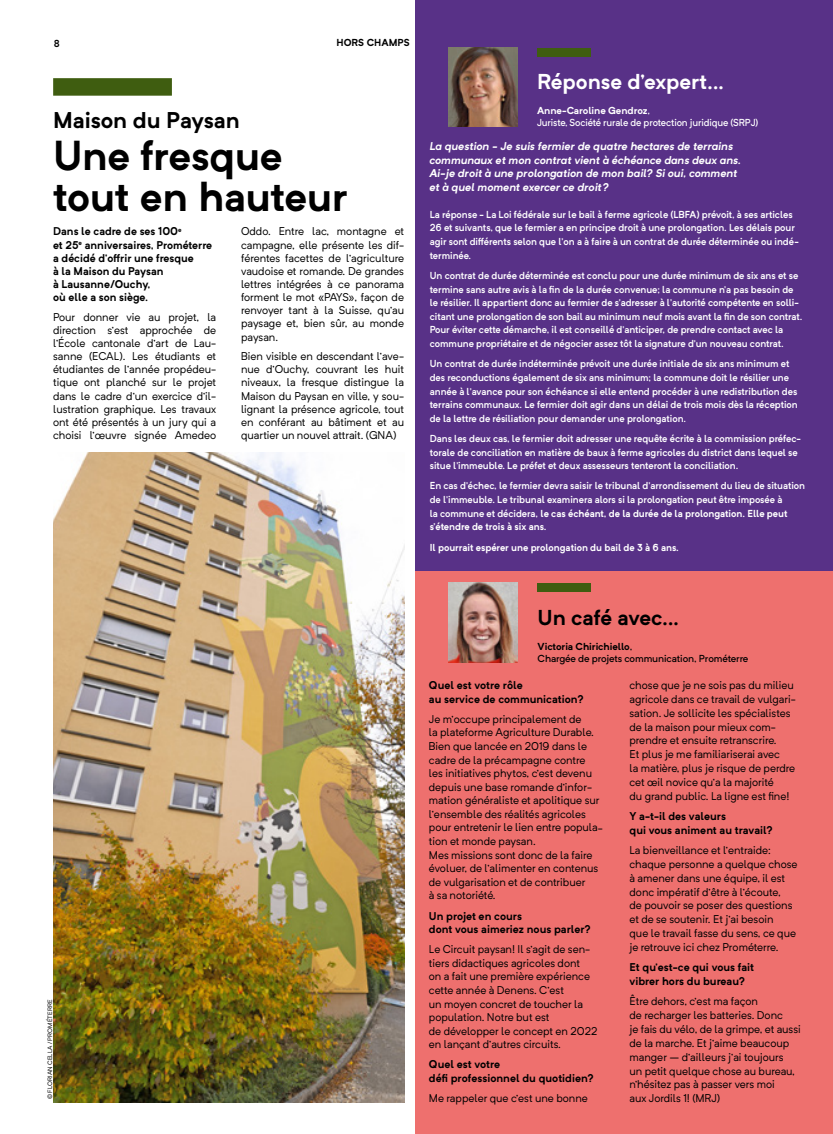
<style>
.page{position:relative;width:833px;height:1134px;background:#fff}
.page>*{position:absolute;margin:0;border:0;box-sizing:border-box;transform-origin:0 0}
.t1{font:700 41.25px/41.2px "Neutrif Pro";letter-spacing:-.01em;color:#000}
.t2{font:700 22.5px "Neutrif Pro";letter-spacing:-.005em;color:#000}
.t3{font:700 21.25px "Neutrif Pro";letter-spacing:-.005em;color:#fff}
.t4{font:700 21.25px "Neutrif Pro";letter-spacing:-.01em;color:#000}
.t5{font:11.12px/13.1px "Neutrif Pro";color:#000}
.t6{font:700 11.12px/13.1px "Neutrif Pro";color:#000}
.t7{font:italic 700 11.12px/13.6px "Neutrif Pro";color:#fff}
.t8{font:600 10px/13.6px "Neutrif Pro";letter-spacing:-.005em;color:#fff;scale:.96 1}
.t9{font:500 10px/12px "Neutrif Pro";letter-spacing:-.01em;color:#fff}
.t10{font:500 10px/12px "Neutrif Pro";letter-spacing:-.01em;color:#000}
.t11{font:700 10px "Neutrif Pro";letter-spacing:-.005em;color:#fff;scale:.96 1}
.t12{font:700 10px "Neutrif Pro";color:#000}
.t13{font:6.25px "Neutrif Pro";letter-spacing:.02em;color:#000}
.s1{font-weight:700}
</style>
<div class="page">
<div style="left:415px;top:564px;width:418px;height:570px;background:#ee706e"></div>
<div style="left:537px;top:583px;width:54px;height:9px;background:#3f5d10"></div>
<img style="left:448px;top:583px;width:69px;height:79px">
<div style="left:415px;top:0;width:418px;height:570px;background:#583187"></div>
<div style="left:537px;top:48px;width:53px;height:8px;background:#3f5d10"></div>
<img style="left:448px;top:48px;width:69px;height:79px">
<img style="left:53px;top:452px;width:351px;height:650px">
<div style="left:53px;top:78px;width:119px;height:18px;background:#3f5d10"></div>
<p class="t12" style="left:54px;top:37px;width:8px">8</p>
<p class="t12" style="left:336px;top:36px;width:75px">HORS CHAMPS</p>
<h2 class="t2" style="left:53px;top:105px;width:188px">Maison du Paysan</h2>
<h1 class="t1" style="left:53px;top:133px;width:296px">Une fresque tout en hauteur</h1>
<p class="t6" style="left:53px;top:225px;width:160px">Dans le cadre de ses 100<sup>e<br></sup>et 25<sup>e</sup> anniversaires, Prométerre a décidé d’offrir une fresque<br>à la Maison du Paysan<br>à Lausanne/Ouchy,<br>où elle a son siège.</p>
<p class="t5" style="left:53px;top:310px;width:165px;text-align:justify">Pour donner vie au projet, la direction s’est approchée de l’École cantonale d’art de Lau&shy;sanne (ECAL). Les étudiants et étudiantes de l’année propédeu&shy;tique ont planché sur le projet dans le cadre d’un exercice d’il&shy;lustration graphique. Les travaux ont été présentés à un jury qui a choisi l’œuvre signée Amedeo</p>
<p class="t5" style="left:241px;top:225px;width:165px;text-align:justify">Oddo. Entre lac, montagne et campagne, elle présente les dif&shy;férentes facettes de l’agriculture vaudoise et romande. De grandes lettres intégrées à ce panorama forment le mot «PAYS», façon de renvoyer tant à la Suisse, qu’au paysage et, bien sûr, au monde paysan.</p>
<p class="t5" style="left:241px;top:350px;width:165px;text-align:justify">Bien visible en descendant l’ave&shy;nue d’Ouchy, couvrant les huit niveaux, la fresque distingue la Maison du Paysan en ville, y sou&shy;lignant la présence agricole, tout en conférant au bâtiment et au quartier un nouvel attrait. (GNA)</p>
<h3 class="t3" style="left:537px;top:67px;width:189px">Réponse d’expert...</h3>
<p class="t9" style="left:537px;top:104px;width:223px"><span class="s1">Anne-Caroline Gendroz</span>,<br>Juriste, Société rurale de protection juridique (SRPJ)</p>
<p class="t7" style="left:430px;top:139px;width:312px">La question - Je suis fermier de quatre hectares de terrains communaux et mon contrat vient à échéance dans deux ans.<br>Ai-je droit à une prolongation de mon bail? Si oui, comment et à quel moment exercer ce droit?</p>
<p class="t8" style="left:430px;top:207px;width:386px">La réponse - La Loi fédérale sur le bail à ferme agricole (LBFA) prévoit, à ses articles 26 et suivants, que le fermier a en principe droit à une prolongation. Les délais pour agir sont différents selon que l’on a à faire à un contrat de durée déterminée ou indé&shy;terminée.</p>
<p class="t8" style="left:430px;top:268px;width:390px">Un contrat de durée déterminée est conclu pour une durée minimum de six ans et se termine sans autre avis à la fin de la durée convenue; la commune n’a pas besoin de le résilier. Il appartient donc au fermier de s’adresser à l’autorité compétente en solli&shy;citant une prolongation de son bail au minimum neuf mois avant la fin de son contrat.<br>Pour éviter cette démarche, il est conseillé d’anticiper, de prendre contact avec la commune propriétaire et de négocier assez tôt la signature d’un nouveau contrat.</p>
<p class="t8" style="left:430px;top:357px;width:385px">Un contrat de durée indéterminée prévoit une durée initiale de six ans minimum et des reconductions également de six ans minimum; la commune doit le résilier une année à l’avance pour son échéance si elle entend procéder à une redistribution des terrains communaux. Le fermier doit agir dans un délai de trois mois dès la réception de la lettre de résiliation pour demander une prolongation.</p>
<p class="t8" style="left:430px;top:431px;width:388px">Dans les deux cas, le fermier doit adresser une requête écrite à la commission préfec&shy;torale de conciliation en matière de baux à ferme agricoles du district dans lequel se situe l’immeuble. Le préfet et deux assesseurs tenteront la conciliation.</p>
<p class="t8" style="left:430px;top:479px;width:392px">En cas d’échec, le fermier devra saisir le tribunal d’arrondissement du lieu de situation de l’immeuble. Le tribunal examinera alors si la prolongation peut être imposée à<br>la commune et décidera, <span class="s1">le cas échéant, de la durée de la prolongation. Elle peut s’étendre de trois à six ans.</span></p>
<p class="t11" style="left:430px;top:540px;width:261px">Il pourrait espérer une prolongation du bail de 3 à 6 ans.</p>
<p class="t13" style="left:46px;top:1099px;width:101px;rotate:-90deg">© FLORIAN CELLA / PROMÉTERRE</p>
<h3 class="t4" style="left:537px;top:603px;width:143px">Un café avec...</h3>
<p class="t10" style="left:537px;top:640px;width:212px"><span class="s1">Victoria Chirichiello</span>,<br>Chargée de projets communication, Prométerre</p>
<p class="t6" style="left:429px;top:678px;width:157px;line-height:13.6px">Quel est votre rôle<br>au service de communication?</p>
<p class="t5" style="left:429px;top:712px;width:175px;line-height:13.6px">Je m’occupe principalement de<br>la plateforme Agriculture Durable.<br>Bien que lancée en 2019 dans le cadre de la précampagne contre<br>les initiatives phytos, c’est devenu depuis une base romande d’infor&shy;mation généraliste et apolitique sur l’ensemble des réalités agricoles pour entretenir le lien entre popula&shy;tion et monde paysan.<br>Mes missions sont donc de la faire évoluer, de l’alimenter en contenus de vulgarisation et de contribuer<br>à sa notoriété.</p>
<p class="t6" style="left:429px;top:908px;width:164px;line-height:13.6px">Un projet en cours<br>dont vous aimeriez nous parler?</p>
<p class="t5" style="left:429px;top:942px;width:170px;line-height:13.6px">Le Circuit paysan! Il s’agit de sen&shy;tiers didactiques agricoles dont<br>on a fait une première expérience cette année à Denens. C’est<br>un moyen concret de toucher la population. Notre but est<br>de développer le concept en 2022 en lançant d’autres circuits.</p>
<p class="t6" style="left:429px;top:1057px;width:167px;line-height:13.6px">Quel est votre<br>défi professionnel du quotidien?</p>
<p class="t5" style="left:429px;top:1091px;width:160px">Me rappeler que c’est une bonne</p>
<p class="t5" style="left:629px;top:678px;width:168px;line-height:13.8px">chose que je ne sois pas du milieu agricole dans ce travail de vulgari&shy;sation. Je sollicite les spécialistes de la maison pour mieux com&shy;prendre et ensuite retranscrire.<br>Et plus je me familiariserai avec<br>la matière, plus je risque de perdre cet œil novice qu’a la majorité<br>du grand public. La ligne est fine!</p>
<p class="t6" style="left:629px;top:809px;width:145px;line-height:13.8px">Y a-t-il des valeurs<br>qui vous animent au travail?</p>
<p class="t5" style="left:629px;top:843px;width:170px;line-height:13.8px">La bienveillance et l’entraide: chaque personne a quelque chose à amener dans une équipe, il est donc impératif d’être à l’écoute,<br>de pouvoir se poser des questions et de se soutenir. Et j’ai besoin<br>que le travail fasse du sens, ce que je retrouve ici chez Prométerre.</p>
<p class="t6" style="left:629px;top:960px;width:126px;line-height:13.9px">Et qu’est-ce qui vous fait vibrer hors du bureau?</p>
<p class="t5" style="left:629px;top:994px;width:173px;line-height:13.8px">Être dehors, c’est ma façon<br>de recharger les batteries. Donc<br>je fais du vélo, de la grimpe, et aussi de la marche. Et j’aime beaucoup manger – d’ailleurs j’ai toujours<br>un petit quelque chose au bureau, n’hésitez pas à passer vers moi<br>aux Jordils 1! (MRJ)</p>
</div>
